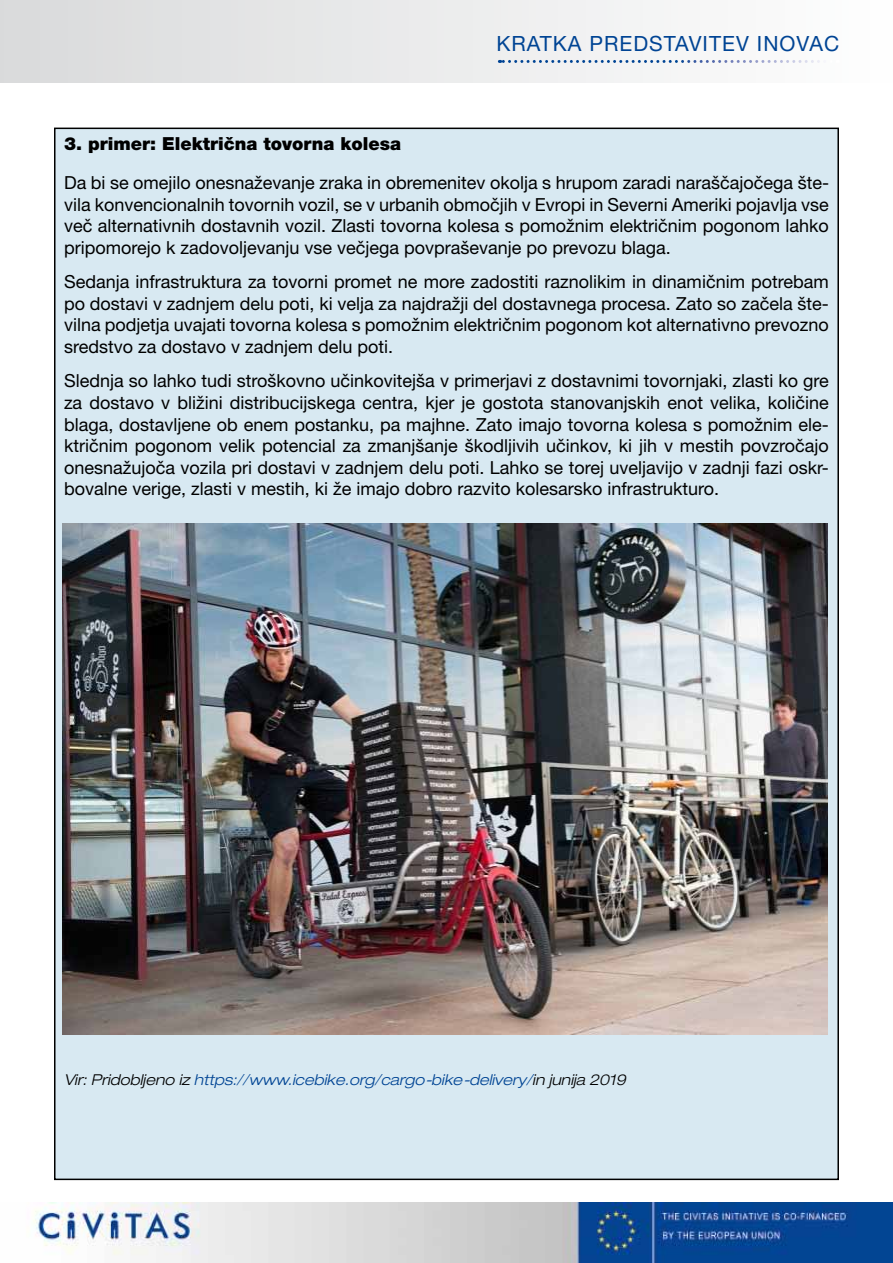
<style>
.page{position:relative;width:893px;height:1263px;background:#fff}
.page>*{position:absolute;margin:0;border:0;box-sizing:border-box;transform-origin:0 0}
.t1{font:21px "Helvetica Neue LT Pro";letter-spacing:.05em;color:#004494}
.t2{font:18px/21.6px "Helvetica Neue LT Pro";color:#000;text-align:justify}
.t3{font:900 18px "Helvetica Neue LT Pro";color:#000}
.t4{font:italic 300 expanded 15px "Helvetica Neue LT Pro";color:#004494}
.s1{color:#000}
</style>
<div class="page">
<img style="left:33px;top:1203px;width:860px;height:60px">
<div style="left:0;top:0;width:893px;height:82px;background:linear-gradient(to right,#d9dadb,#fefefe)"></div>
<svg style="left:499px;top:60px;width:332px;height:3px"></svg>
<div style="left:55px;top:128px;width:783px;height:1051px;background:#d8e9f2"></div>
<img style="left:62px;top:523px;width:765px;height:511px">
<p class="t1" style="left:496px;top:31px;width:344px">Kratka predstavitev inovac</p>
<p class="t3" style="left:64px;top:133px;width:339px">3. primer: Električna tovorna kolesa</p>
<p class="t2" style="left:64px;top:172px;width:766px">Da bi se omejilo onesnaževanje zraka in obremenitev okolja s hrupom zaradi naraščajočega šte&shy;vila konvencionalnih tovornih vozil, se v urbanih območjih v Evropi in Severni Ameriki pojavlja vse več alternativnih dostavnih vozil. Zlasti tovorna kolesa s pomožnim električnim pogonom lahko pripomorejo k zadovoljevanju vse večjega povpraševanje po prevozu blaga.</p>
<p class="t2" style="left:64px;top:271px;width:766px">Sedanja infrastruktura za tovorni promet ne more zadostiti raznolikim in dinamičnim potrebam po dostavi v zadnjem delu poti, ki velja za najdražji del dostavnega procesa. Zato so začela šte&shy;vilna podjetja uvajati tovorna kolesa s pomožnim električnim pogonom kot alternativno prevozno sredstvo za dostavo v zadnjem delu poti.</p>
<p class="t2" style="left:64px;top:370px;width:766px">Slednja so lahko tudi stroškovno učinkovitejša v primerjavi z dostavnimi tovornjaki, zlasti ko gre za dostavo v bližini distribucijskega centra, kjer je gostota stanovanjskih enot velika, količine blaga, dostavljene ob enem postanku, pa majhne. Zato imajo tovorna kolesa s pomožnim ele&shy;ktričnim pogonom velik potencial za zmanjšanje škodljivih učinkov, ki jih v mestih povzročajo onesnažujoča vozila pri dostavi v zadnjem delu poti. Lahko se torej uveljavijo v zadnji fazi oskr&shy;bovalne verige, zlasti v mestih, ki že imajo dobro razvito kolesarsko infrastrukturo.</p>
<p class="t4" style="left:64px;top:1071px;width:563px"><span class="s1">Vir: Pridobljeno iz</span> https://www.icebike.org/cargo-bike-delivery/<span class="s1">in junija 2019</span></p>
</div>
